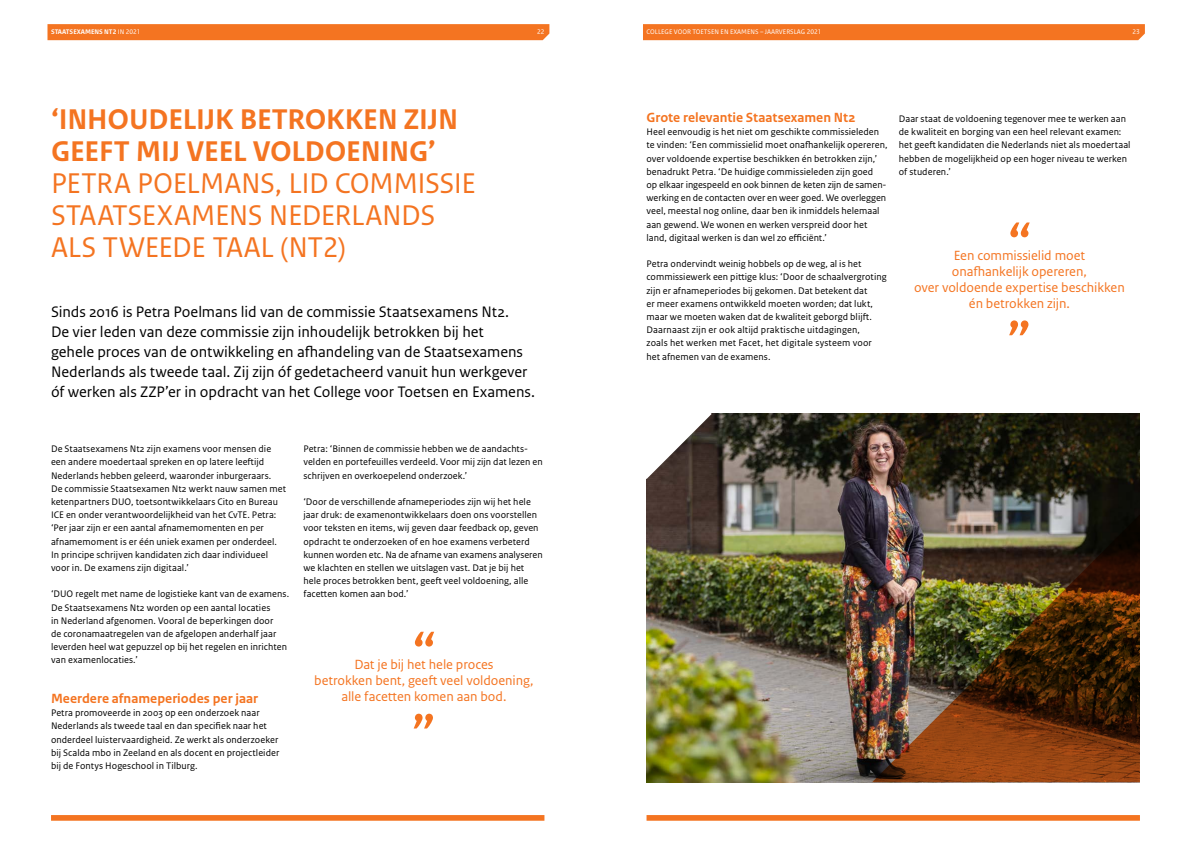
<style>
.page{position:relative;width:1191px;height:842px;background:#fff}
.page>*{position:absolute;margin:0;border:0;box-sizing:border-box;transform-origin:0 0}
.t1{font:65px "Rijksoverheid Sans Text";color:#f47421}
.t2{font:30px/32px "Rijksoverheid Sans Text";letter-spacing:-.015em;color:#f47421}
.t3{font:700 30px/32px "Rijksoverheid Sans Text";letter-spacing:-.005em;color:#f47421}
.t4{font:16px/20px "Rijksoverheid Sans Text";letter-spacing:-.005em;color:#000}
.t5{font:14px/16px "Rijksoverheid Sans Text";letter-spacing:-.005em;color:#f47421;text-align:center}
.t6{font:700 14px "Rijksoverheid Sans Text";letter-spacing:.005em;color:#f47421}
.t7{font:10px/13.2px "Rijksoverheid Sans Text";letter-spacing:.005em;color:#000}
.t8{font:7px "Rijksoverheid Sans Text";color:#fff}
.t9{font:700 7px "Rijksoverheid Sans Text";color:#fff}
.s1{font-weight:700}
</style>
<div class="page">
<svg style="left:51px;top:815px;width:493px;height:6px;background:#f47b2c"></svg>
<svg style="left:646px;top:815px;width:494px;height:6px;background:#f47b2d"></svg>
<div style="left:643px;top:24px;width:501px;height:16px;background:#f47421"></div>
<div style="left:47px;top:24px;width:502px;height:16px;background:#f47421"></div>
<img style="left:646px;top:414px;width:494px;height:368px">
<img style="left:872px;top:514px;width:268px;height:268px">
<svg style="left:646px;top:414px;width:65px;height:65px"></svg>
<p class="t9" style="left:51px;top:28px;width:5px">staatse</p>
<p class="t9" style="left:77px;top:28px;width:10px">xamens</p>
<p class="t8" style="left:104px;top:28px;width:38px"><span class="s1">NT2</span> IN 2021</p>
<p class="t8" style="left:537px;top:28px;width:9px">22</p>
<p class="t8" style="left:646px;top:28px;width:177px">COLLEGE VOOR TOETSEN EN EXAMENS – JAARVERSLAG 2021</p>
<p class="t8" style="left:1132px;top:28px;width:9px">23</p>
<h2 class="t3" style="left:51px;top:104px;width:409px">‘INHOUDELIJK BETROKKEN ZIJN<br>GEEFT MIJ VEEL VOLDOENING’</h2>
<h2 class="t2" style="left:51px;top:168px;width:426px">PETRA POELMANS, LID COMMISSIE<br>STAATSEXAMENS NEDERLANDS<br>ALS TWEEDE TAAL (NT2)</h2>
<p class="t4" style="left:51px;top:302px;width:485px">Sinds 2016 is Petra Poelmans lid van de commissie Staatsexamens Nt2.<br>De vier leden van deze commissie zijn inhoudelijk betrokken bij het<br>gehele proces van de ontwikkeling en afhandeling van de Staatsexamens Nederlands als tweede taal. Zij zijn óf gedetacheerd vanuit hun werkgever óf werken als ZZP’er in opdracht van het College voor Toetsen en Examens.</p>
<p class="t7" style="left:51px;top:442px;width:236px">De Staatsexamens Nt2 zijn examens voor mensen die een andere moedertaal spreken en op latere leeftijd Nederlands hebben geleerd, waaronder inburgeraars.<br>De commissie Staatsexamen Nt2 werkt nauw samen met ketenpartners DUO, toetsontwikkelaars Cito en Bureau ICE en onder verantwoordelijkheid van het CvTE. Petra: ‘Per jaar zijn er een aantal afnamemomenten en per afnamemoment is er één uniek examen per onderdeel.<br>In principe schrijven kandidaten zich daar individueel voor in. De examens zijn digitaal.’</p>
<p class="t7" style="left:51px;top:588px;width:240px">‘DUO regelt met name de logistieke kant van de examens.<br>De Staatsexamens Nt2 worden op een aantal locaties<br>in Nederland afgenomen. Vooral de beperkingen door<br>de coronamaatregelen van de afgelopen anderhalf jaar leverden heel wat gepuzzel op bij het regelen en inrichten van examenlocaties.’</p>
<h3 class="t6" style="left:51px;top:690px;width:208px">Meerdere afnameperiodes per jaar</h3>
<p class="t7" style="left:51px;top:706px;width:230px">Petra promoveerde in 2003 op een onderzoek naar Nederlands als tweede taal en dan specifiek naar het onderdeel luistervaardigheid. Ze werkt als onderzoeker bij Scalda mbo in Zeeland en als docent en projectleider bij de Fontys Hogeschool in Tilburg.</p>
<p class="t7" style="left:303px;top:442px;width:241px">Petra: ‘Binnen de commissie hebben we de aandachts&shy;velden en portefeuilles verdeeld. Voor mij zijn dat lezen en schrijven en overkoepelend onderzoek.’</p>
<p class="t7" style="left:303px;top:495px;width:241px">‘Door de verschillende afnameperiodes zijn wij het hele jaar druk: de examenontwikkelaars doen ons voorstellen voor teksten en items, wij geven daar feedback op, geven opdracht te onderzoeken of en hoe examens verbeterd kunnen worden etc. Na de afname van examens analyseren we klachten en stellen we uitslagen vast. Dat je bij het hele proces betrokken bent, geeft veel voldoening, alle facetten komen aan bod.’</p>
<h1 class="t1" style="left:411px;top:618px;width:28px">“</h1>
<h3 class="t5" style="left:354px;top:657px;width:141px">Dat je bij het hele proces</h3>
<h3 class="t5" style="left:314px;top:673px;width:221px">betrokken bent, geeft veel voldoening,</h3>
<h3 class="t5" style="left:341px;top:689px;width:166px">alle facetten komen aan bod.</h3>
<h1 class="t1" style="left:411px;top:700px;width:28px">”</h1>
<h3 class="t6" style="left:646px;top:110px;width:211px">Grote relevantie Staatsexamen Nt2</h3>
<p class="t7" style="left:646px;top:126px;width:242px">Heel eenvoudig is het niet om geschikte commissieleden te vinden: ‘Een commissielid moet onafhankelijk opereren, over voldoende expertise beschikken én betrokken zijn,’ benadrukt Petra. ‘De huidige commissieleden zijn goed<br>op elkaar ingespeeld en ook binnen de keten zijn de samen&shy;werking en de contacten over en weer goed. We overleggen veel, meestal nog online, daar ben ik inmiddels helemaal aan gewend. We wonen en werken verspreid door het land, digitaal werken is dan wel zo efficiënt.’</p>
<p class="t7" style="left:646px;top:258px;width:242px">Petra ondervindt weinig hobbels op de weg, al is het commissiewerk een pittige klus: ‘Door de schaalvergroting zijn er afnameperiodes bij gekomen. Dat betekent dat<br>er meer examens ontwikkeld moeten worden; dat lukt, maar we moeten waken dat de kwaliteit geborgd blijft.<br>Daarnaast zijn er ook altijd praktische uitdagingen,<br>zoals het werken met Facet, het digitale systeem voor het afnemen van de examens.</p>
<p class="t7" style="left:899px;top:112px;width:233px">Daar staat de voldoening tegenover mee te werken aan de kwaliteit en borging van een heel relevant examen: het geeft kandidaten die Nederlands niet als moedertaal hebben de mogelijkheid op een hoger niveau te werken of studeren.’</p>
<h1 class="t1" style="left:1006px;top:209px;width:28px">“</h1>
<h3 class="t5" style="left:953px;top:247px;width:133px">Een commissielid moet</h3>
<h3 class="t5" style="left:952px;top:263px;width:136px">onafhankelijk opereren,</h3>
<h3 class="t5" style="left:914px;top:279px;width:212px">over voldoende expertise beschikken én betrokken zijn.</h3>
<h1 class="t1" style="left:1006px;top:307px;width:28px">”</h1>
</div>
